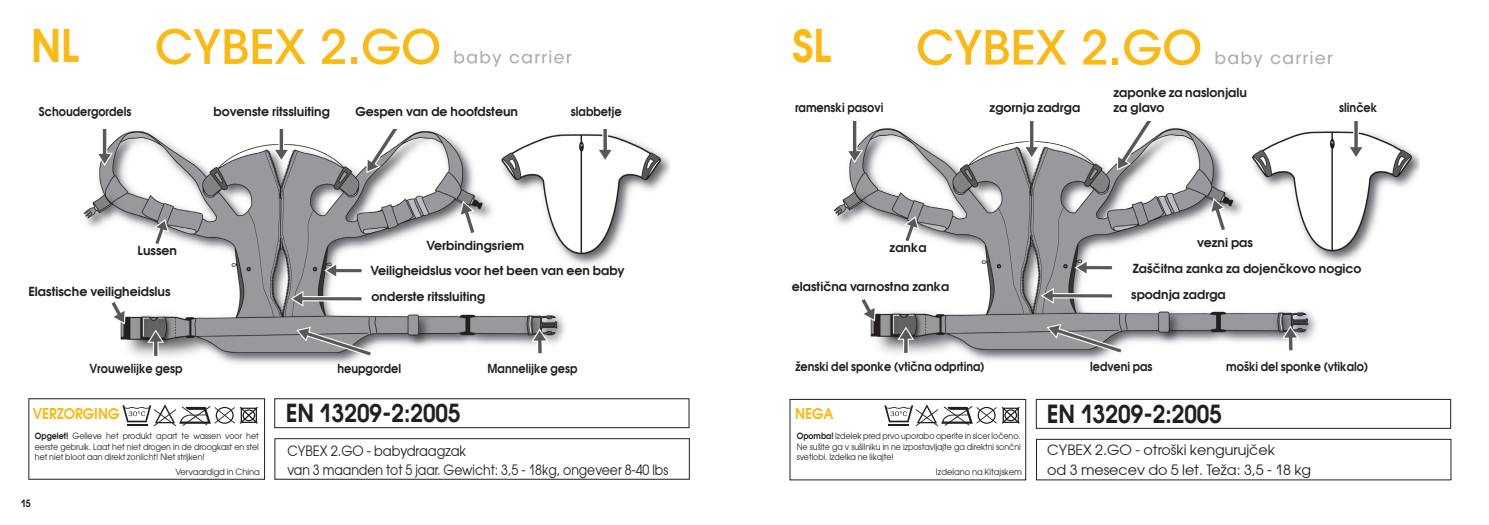
<style>
.page{position:relative;width:1489px;height:525px;background:#fff}
.page>*{position:absolute;margin:0;border:0;box-sizing:border-box;transform-origin:0 0}
.t1{font:700 45px "Avant Garde Gothic TT";color:#fcb914;scale:.9 1}
.t2{font:700 25px "Avant Garde Gothic TT";color:#231f20;scale:.9 1}
.t3{font:700 15px "Avant Garde Gothic TT";color:#fcb914;scale:.9 1}
.t4{font:14.25px/19.2px "Avant Garde Gothic TT";color:#231f20;scale:.9 1}
.t5{font:14.25px/19.2px "Avant Garde Gothic TT";color:#231f20}
.t6{font:700 12.5px/15px "Avant Garde Gothic TT";color:#231f20}
.t7{font:700 12.5px "Avant Garde Gothic TT";color:#231f20;scale:.9 1}
.t8{font:700 10px "Avant Garde Gothic TT";color:#231f20;scale:.9 1}
.t9{font:8.75px/10.5px "Avant Garde Gothic TT";color:#231f20;text-align:justify;scale:.9 1}
.t10{font:8.75px "Avant Garde Gothic TT";color:#231f20;scale:.95 1}
.s1{font-weight:700}
</style>
<div class="page">
<div style="left:29px;top:398px;width:236px;height:81px;border:1px solid #231f20"></div>
<div style="left:274px;top:438px;width:415px;height:41px;border:1px solid #231f20"></div>
<div style="left:274px;top:398px;width:415px;height:30px;border:1px solid #231f20"></div>
<img style="left:83px;top:129px;width:586px;height:235px">
<svg style="left:157px;top:29px;width:148px;height:35px"></svg>
<svg style="left:322px;top:29px;width:23px;height:35px"></svg>
<svg style="left:351px;top:58px;width:6px;height:6px"></svg>
<svg style="left:363px;top:29px;width:76px;height:35px"></svg>
<svg style="left:454px;top:51px;width:47px;height:16px"></svg>
<svg style="left:509px;top:51px;width:62px;height:13px"></svg>
<div style="left:1036px;top:439px;width:414px;height:41px;border:1px solid #231f20"></div>
<div style="left:1035px;top:399px;width:415px;height:29px;border:1px solid #231f20"></div>
<div style="left:789px;top:399px;width:236px;height:81px;border:1px solid #231f20"></div>
<img style="left:833px;top:121px;width:586px;height:240px">
<svg style="left:917px;top:29px;width:149px;height:36px"></svg>
<svg style="left:1083px;top:29px;width:23px;height:36px"></svg>
<svg style="left:1112px;top:58px;width:5px;height:7px"></svg>
<svg style="left:1124px;top:29px;width:76px;height:36px"></svg>
<svg style="left:1215px;top:51px;width:47px;height:16px"></svg>
<svg style="left:1270px;top:51px;width:62px;height:13px"></svg>
<svg style="left:122px;top:404px;width:136px;height:22px"></svg>
<svg style="left:884px;top:404px;width:135px;height:22px"></svg>
<h1 class="t1" style="left:31px;top:17px;width:55px">NL</h1>
<h3 class="t7" style="left:39px;top:104px;width:104px">Schoudergordels</h3>
<h3 class="t6" style="left:213px;top:104px;width:118px">bovenste ritssluiting</h3>
<h3 class="t6" style="left:355px;top:104px;width:164px">Gespen van de hoofdsteun</h3>
<h3 class="t7" style="left:571px;top:104px;width:58px">slabbetje</h3>
<h1 class="t1" style="left:792px;top:18px;width:45px">SL</h1>
<h3 class="t7" style="left:795px;top:100px;width:100px">ramenski pasovi</h3>
<h3 class="t6" style="left:989px;top:100px;width:92px">zgornja zadrga</h3>
<h3 class="t6" style="left:1113px;top:85px;width:135px">zaponke za naslonjalu za glavo</h3>
<h3 class="t7" style="left:1339px;top:100px;width:44px">slinček</h3>
<h3 class="t6" style="left:138px;top:243px;width:41px">Lussen</h3>
<h3 class="t6" style="left:426px;top:237px;width:99px">Verbindingsriem</h3>
<h3 class="t6" style="left:889px;top:240px;width:38px">zanka</h3>
<h3 class="t6" style="left:1197px;top:235px;width:57px">vezni pas</h3>
<h3 class="t6" style="left:370px;top:262px;width:256px">Veiligheidslus voor het been van een baby</h3>
<h3 class="t6" style="left:1132px;top:261px;width:230px">Zaščitna zanka za dojenčkovo nogico</h3>
<h3 class="t6" style="left:28px;top:284px;width:144px">Elastische veiligheidslus</h3>
<h3 class="t6" style="left:371px;top:288px;width:115px">onderste ritssluiting</h3>
<h3 class="t6" style="left:791px;top:278px;width:159px">elastična varnostna zanka</h3>
<h3 class="t6" style="left:1131px;top:286px;width:96px">spodnja zadrga</h3>
<h3 class="t7" style="left:89px;top:360px;width:105px">Vrouwelijke gesp</h3>
<h3 class="t7" style="left:337px;top:360px;width:72px">heupgordel</h3>
<h3 class="t7" style="left:487px;top:360px;width:101px">Mannelijke gesp</h3>
<h3 class="t7" style="left:795px;top:359px;width:212px">ženski del sponke (vtična odprtina)</h3>
<h3 class="t7" style="left:1090px;top:359px;width:71px">ledveni pas</h3>
<h3 class="t7" style="left:1226px;top:359px;width:159px">moški del sponke (vtikalo)</h3>
<h3 class="t3" style="left:33px;top:404px;width:98px">VERZORGING</h3>
<h2 class="t2" style="left:286px;top:397px;width:196px">EN 13209-2:2005</h2>
<h3 class="t3" style="left:795px;top:403px;width:44px">NEGA</h3>
<h2 class="t2" style="left:1046px;top:398px;width:196px">EN 13209-2:2005</h2>
<p class="t9" style="left:35px;top:430px;width:250px"><span class="s1">Opgelet!</span> Gelieve het produkt apart te wassen voor het eerste gebruik. Laat het niet drogen in de droogkast en stel het niet bloot aan direkt zonlicht! Niet strijken!</p>
<p class="t9" style="left:796px;top:430px;width:250px"><span class="s1">Opomba!</span> Izdelek pred prvo uporabo operite in sicer ločeno.<br>Ne sušite ga v sušilniku in ne izpostavljajte ga direktni sončni svetlobi. Izdelka ne likajte!</p>
<p class="t10" style="left:175px;top:466px;width:90px">Vervaardigd in China</p>
<p class="t10" style="left:935px;top:466px;width:92px">Izdelano na Kitajskem</p>
<h3 class="t4" style="left:287px;top:441px;width:424px">CYBEX 2.GO - babydraagzak<br>van 3 maanden tot 5 jaar. Gewicht: 3,5 - 18kg, ongeveer 8-40 lbs</h3>
<p class="t8" style="left:21px;top:497px;width:13px">15</p>
<h3 class="t5" style="left:1047px;top:440px;width:265px">CYBEX 2.GO - otroški kengurujček<br>od 3 mesecev do 5 let. Teža: 3,5 - 18 kg</h3>
</div>
